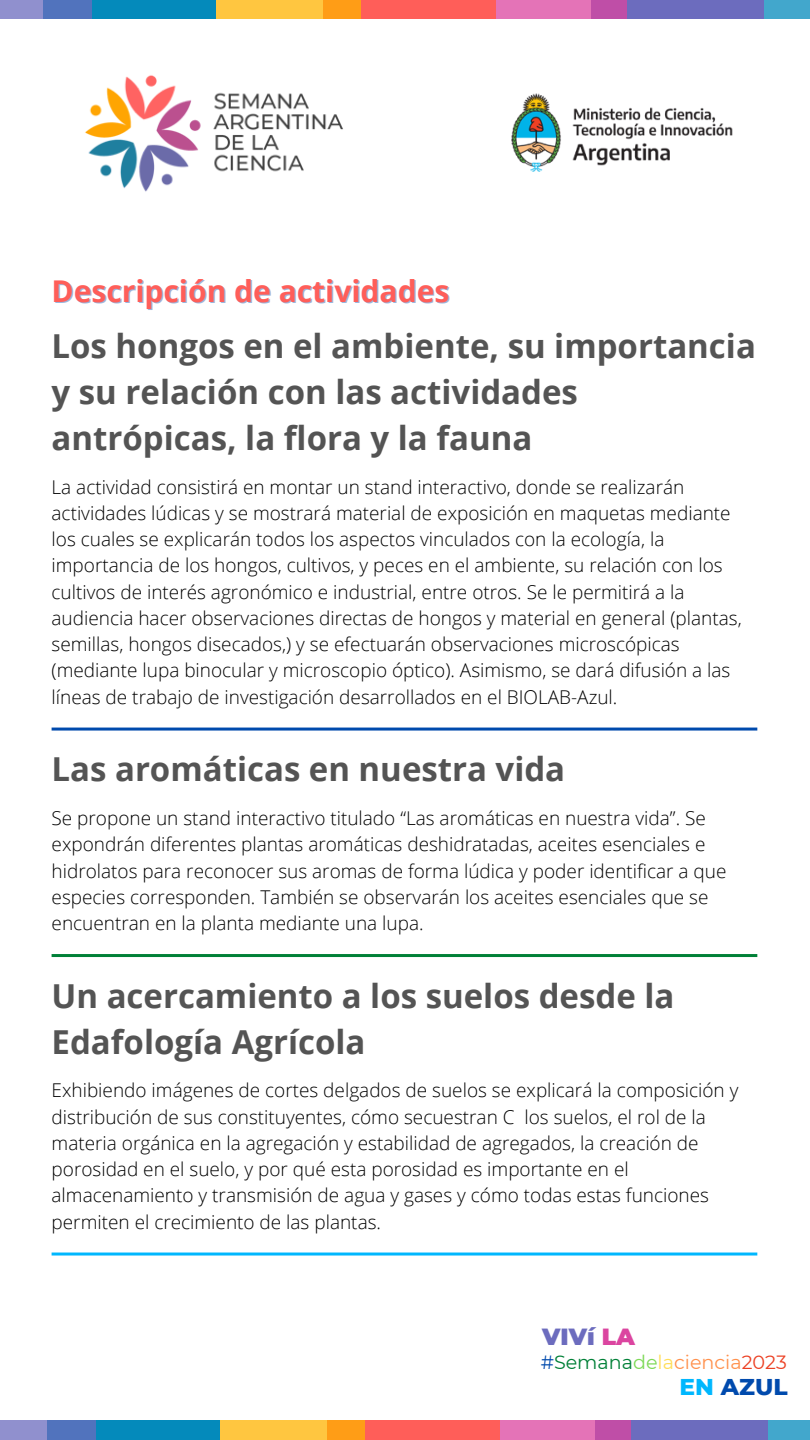
<style>
.page{position:relative;width:810px;height:1440px;background:#fff}
.page>*{position:absolute;margin:0;border:0;box-sizing:border-box;transform-origin:0 0}
.t1{font:700 33px/45.8px "Open Sans";color:#545454}
.t2{font:700 30px "Open Sans";color:#ff5e59}
.t3{font:900 23.3px "Montserrat";color:#6c6cbe}
.t4{font:800 23.3px "Montserrat";color:#004aad}
.t5{font:19.1px "Montserrat";color:#ff914d}
.t6{font:300 19px/26.2px "Open Sans";color:#000}
.s1{color:#db45a0}
.s2{color:#004aad}
.s3{color:#008037}
.s4{color:#7ed957}
.s5{color:#ffde59}
.s6{color:#ec4023}
.s7{color:#00b7fe}
</style>
<div class="page">
<div style="left:738px;top:0;width:72px;height:20px;background:#42a7cc"></div>
<div style="left:591px;top:0;width:172px;height:20px;background:#6c6cbe"></div>
<svg style="left:496px;top:0;width:131px;height:20px;background:#db70b6"></svg>
<div style="left:323px;top:0;width:173px;height:20px;background:#ff5e59"></div>
<svg style="left:216px;top:0;width:145px;height:20px;background:#ffbe3f"></svg>
<div style="left:44px;top:0;width:172px;height:20px;background:#048abb"></div>
<svg style="left:0;top:0;width:92px;height:20px;background:#7586c7"></svg>
<div style="left:742px;top:1420px;width:68px;height:20px;background:#42a7cc"></div>
<div style="left:595px;top:1420px;width:172px;height:20px;background:#6c6cbe"></div>
<svg style="left:500px;top:1421px;width:131px;height:19px;background:#d968b2"></svg>
<div style="left:327px;top:1421px;width:173px;height:19px;background:#ff5e59"></div>
<svg style="left:220px;top:1420px;width:145px;height:20px;background:#ffbb34"></svg>
<div style="left:48px;top:1420px;width:172px;height:20px;background:#048abb"></div>
<svg style="left:0;top:1420px;width:96px;height:20px;background:#6f81c5"></svg>
<hr style="left:52px;top:728px;width:705px;height:3px;background:#004aad">
<img style="left:511px;top:93px;width:222px;height:79px">
<img style="left:85px;top:75px;width:258px;height:117px">
<hr style="left:52px;top:954px;width:705px;height:3px;background:#008037">
<hr style="left:52px;top:1253px;width:705px;height:3px;background:#00b7fe">
<p class="t2" style="left:52px;top:270px;width:399px">Descripción de actividades</p>
<p class="t1" style="left:52px;top:323px;width:706px">Los hongos en el ambiente, su importancia y su relación con las actividades antrópicas, la flora y la fauna</p>
<p class="t6" style="left:52px;top:473px;width:692px">La actividad consistirá en montar un stand interactivo, donde se realizarán actividades lúdicas y se mostrará material de exposición en maquetas mediante los cuales se explicarán todos los aspectos vinculados con la ecología, la importancia de los hongos, cultivos, y peces en el ambiente, su relación con los cultivos de interés agronómico e industrial, entre otros. Se le permitirá a la audiencia hacer observaciones directas de hongos y material en general (plantas, semillas, hongos disecados,) y se efectuarán observaciones microscópicas (mediante lupa binocular y microscopio óptico). Asimismo, se dará difusión a las líneas de trabajo de investigación desarrollados en el BIOLAB-Azul.</p>
<p class="t1" style="left:52px;top:746px;width:515px">Las aromáticas en nuestra vida</p>
<p class="t6" style="left:52px;top:805px;width:676px">Se propone un stand interactivo titulado “Las aromáticas en nuestra vida”. Se expondrán diferentes plantas aromáticas deshidratadas, aceites esenciales e hidrolatos para reconocer sus aromas de forma lúdica y poder identificar a que especies corresponden. También se observarán los aceites esenciales que se encuentran en la planta mediante una lupa.</p>
<p class="t1" style="left:52px;top:972px;width:624px">Un acercamiento a los suelos desde la<br>Edafología Agrícola</p>
<p class="t6" style="left:52px;top:1077px;width:688px">Exhibiendo imágenes de cortes delgados de suelos se explicará la composición y distribución de sus constituyentes, cómo secuestran C los suelos, el rol de la materia orgánica en la agregación y estabilidad de agregados, la creación de porosidad en el suelo, y por qué esta porosidad es importante en el almacenamiento y transmisión de agua y gases y cómo todas estas funciones permiten el crecimiento de las plantas.</p>
<p class="t3" style="left:542px;top:1322px;width:94px">VIVí <span class="s1">LA</span></p>
<p class="t5" style="left:541px;top:1350px;width:248px"><span class="s2">#</span><span class="s3">Semana</span><span class="s4">de</span><span class="s5">la</span>ciencia<span class="s6">2023</span></p>
<p class="t4" style="left:680px;top:1373px;width:110px"><span class="s7">EN</span> AZUL</p>
</div>
